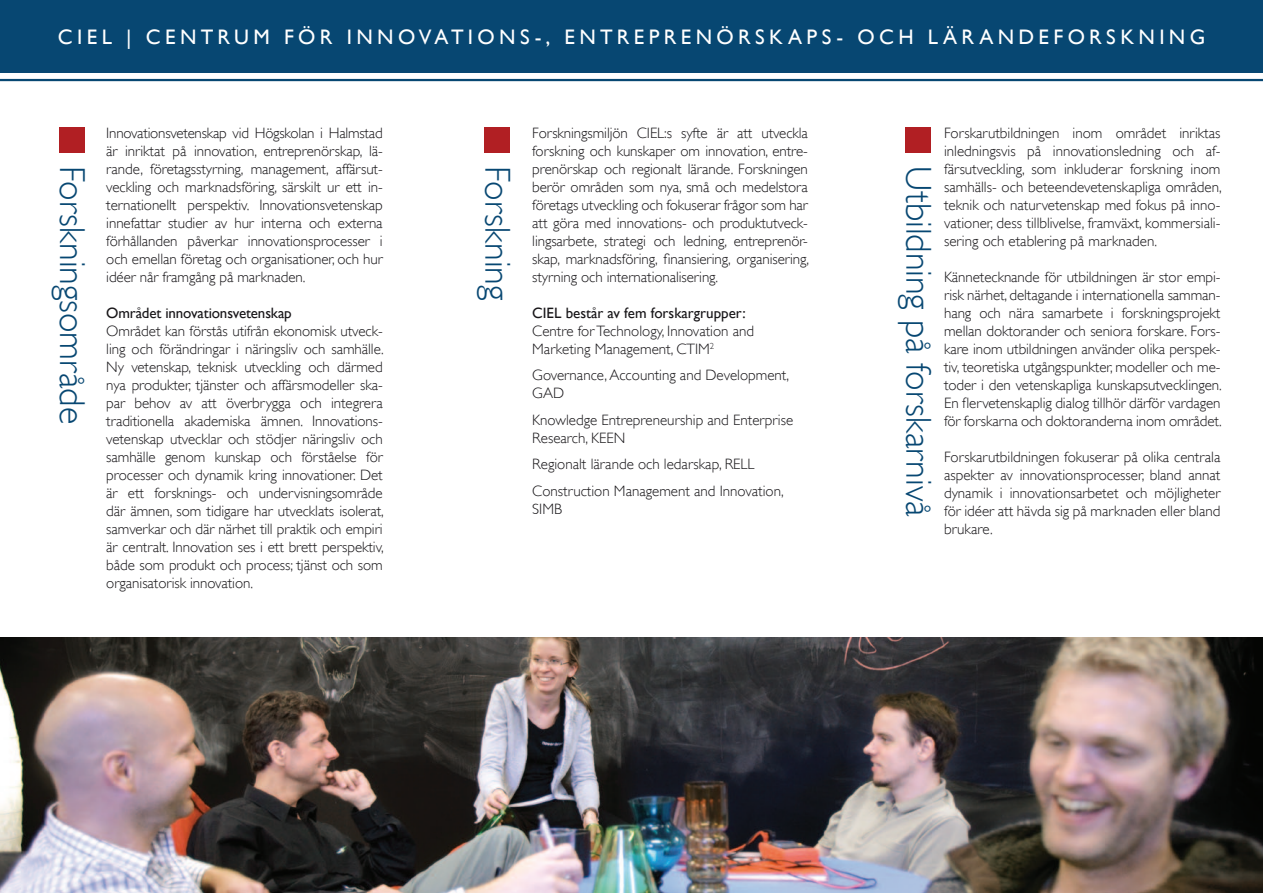
<style>
.page{position:relative;width:1263px;height:893px;background:#fff}
.page>*{position:absolute;margin:0;border:0;box-sizing:border-box;transform-origin:0 0}
.t1{font:300 36px "Gill Sans";color:#074772}
.t2{font:21px "Gill Sans";letter-spacing:.205em;color:#fff}
.t3{font:300 15px/18px "Gill Sans";color:#171518;text-align:justify}
.t4{font:15px "Gill Sans";color:#171518}
</style>
<div class="page">
<img style="left:0;top:638px;width:1263px;height:255px">
<div style="left:0;top:0;width:1263px;height:72px;background:#074772"></div>
<hr style="left:0;top:79px;width:1263px;height:2px;background:#074772">
<div style="left:59px;top:128px;width:26px;height:25px;background:#b11f23"></div>
<div style="left:485px;top:128px;width:25px;height:25px;background:#b11f23"></div>
<div style="left:905px;top:128px;width:26px;height:25px;background:#b11f23"></div>
<h2 class="t2" style="left:58px;top:25px;width:839px">CIE L | CENTRUM FÖR I NNOVATIONS-, ENTREPRENÖRSKAPS- OCH</h2>
<h2 class="t2" style="left:928px;top:25px;width:279px">LÄRANDEFORSKNING</h2>
<p class="t3" style="left:532px;top:124px;width:278px">Forskningsmiljön CIEL:s syfte är att utveckla forskning och kunskaper om innovation, entre&shy;prenörskap och regionalt lärande. Forskningen berör områden som nya, små och medelstora företags utveckling och fokuserar frågor som har att göra med innovations- och produktutveck&shy;lingsarbete, strategi och ledning, entreprenör&shy;skap, marknadsföring, finansiering, organisering, styrning och internationalisering.</p>
<p class="t4" style="left:532px;top:304px;width:215px">CIEL BESTÅR AV FEM FORSKARGRUPPER:</p>
<p class="t3" style="left:532px;top:322px;width:223px">Centre for Technology, Innovation and<br>Marketing Management, CTIM<sup>2</sup></p>
<p class="t3" style="left:532px;top:366px;width:258px">Governance, Accounting and Development,<br>GAD</p>
<p class="t3" style="left:532px;top:411px;width:262px">Knowledge Entrepreneurship and Enterprise<br>Research, KEEN</p>
<p class="t3" style="left:532px;top:451px;width:253px;line-height:26.5px">Regionalt lärande och ledarskap, RELL<br>Construction Management and Innovation,</p>
<p class="t3" style="left:532px;top:500px;width:31px">SIMB</p>
<p class="t3" style="left:106px;top:124px;width:278px">Innovationsvetenskap vid Högskolan i Halmstad är inriktat på innovation, entreprenörskap, lä&shy;rande, företagsstyrning, management, affärsut&shy;veckling och marknadsföring, särskilt ur ett in&shy;ternationellt perspektiv. Innovationsvetenskap innefattar studier av hur interna och externa förhållanden påverkar innovationsprocesser i och emellan företag och organisationer, och hur idéer når framgång på marknaden.</p>
<p class="t4" style="left:106px;top:304px;width:187px">OMRÅDET INNOVATIONSVETENSKAP</p>
<p class="t3" style="left:106px;top:322px;width:279px">Området kan förstås utifrån ekonomisk utveck&shy;ling och förändringar i näringsliv och samhälle.<br>Ny vetenskap, teknisk utveckling och därmed nya produkter, tjänster och affärsmodeller ska&shy;par behov av att överbrygga och integrera traditionella akademiska ämnen. Innovations&shy;vetenskap utvecklar och stödjer näringsliv och samhälle genom kunskap och förståelse för processer och dynamik kring innovationer. Det är ett forsknings- och undervisningsområde där ämnen, som tidigare har utvecklats isolerat, samverkar och där närhet till praktik och empiri är centralt. Innovation ses i ett brett perspektiv, både som produkt och process; tjänst och som organisatorisk innovation.</p>
<h1 class="t1" style="left:93px;top:166px;width:260px;rotate:90deg">Forskningsområde</h1>
<h1 class="t1" style="left:518px;top:166px;width:136px;rotate:90deg">Forskning</h1>
<h1 class="t1" style="left:939px;top:166px;width:352px;rotate:90deg">Utbildning på forskarnivå</h1>
<p class="t3" style="left:944px;top:124px;width:279px">Forskarutbildningen inom området inriktas inledningsvis på innovationsledning och af&shy;färsutveckling, som inkluderar forskning inom samhälls- och beteendevetenskapliga områden, teknik och naturvetenskap med fokus på inno&shy;vationer, dess tillblivelse, framväxt, kommersiali&shy;sering och etablering på marknaden.</p>
<p class="t3" style="left:944px;top:268px;width:279px">Kännetecknande för utbildningen är stor empi&shy;risk närhet, deltagande i internationella samman&shy;hang och nära samarbete i forskningsprojekt mellan doktorander och seniora forskare. Fors&shy;kare inom utbildningen använder olika perspek&shy;tiv, teoretiska utgångspunkter, modeller och me&shy;toder i den vetenskapliga kunskapsutvecklingen.<br>En flervetenskaplig dialog tillhör därför vardagen för forskarna och doktoranderna inom området.</p>
<p class="t3" style="left:944px;top:448px;width:278px">Forskarutbildningen fokuserar på olika centrala aspekter av innovationsprocesser, bland annat dynamik i innovationsarbetet och möjligheter för idéer att hävda sig på marknaden eller bland brukare.</p>
</div>
